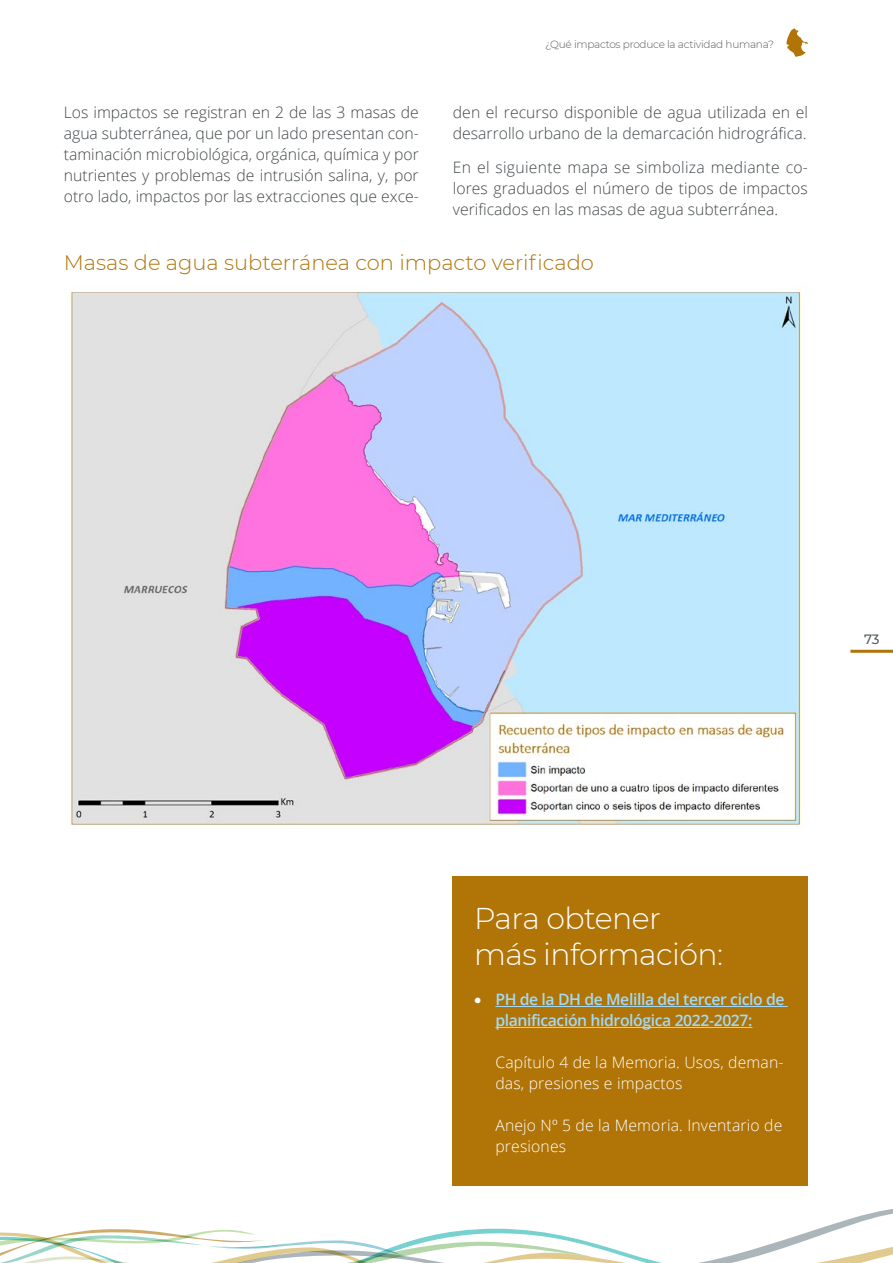
<style>
.page{position:relative;width:893px;height:1263px;background:#fff}
.page>*{position:absolute;margin:0;border:0;box-sizing:border-box;transform-origin:0 0}
.t1{font:300 30px/36px "Montserrat";letter-spacing:-.02em;color:#fff}
.t2{font:300 21px "Montserrat";color:#b07407}
.t3{font:300 15.75px/21px "Open Sans";color:#404649;text-align:justify}
.t4{font:300 15.75px/21px "Open Sans";letter-spacing:.01em;color:#fff}
.t5{font:600 15.75px/21px "Open Sans";letter-spacing:-.025em;color:#a1daf8}
.t6{font:500 13.5px "Montserrat";color:#555c5e}
.t7{font:300 10.5px "Montserrat";letter-spacing:-.025em;color:#555c5e}
.s1{color:#fff}
</style>
<div class="page">
<hr style="left:850px;top:650px;width:43px;height:3px;background:#b07407">
<svg style="left:0;top:1209px;width:893px;height:54px"></svg>
<svg style="left:786px;top:28px;width:22px;height:29px"></svg>
<img style="left:70px;top:288px;width:732px;height:541px">
<div style="left:453px;top:876px;width:355px;height:310px;background:#b07407"></div>
<hr style="left:495px;top:1006px;width:293px;height:1px;background:#a1daf8">
<hr style="left:495px;top:1027px;width:257px;height:1px;background:#a1daf8">
<p class="t7" style="left:545px;top:37px;width:230px">¿Qué impactos produce la actividad humana?</p>
<p class="t3" style="left:64px;top:102px;width:357px">Los impactos se registran en 2 de las 3 masas de agua subterránea, que por un lado presentan con&shy;taminación microbiológica, orgánica, química y por nutrientes y problemas de intrusión salina, y, por otro lado, impactos por las extracciones que exce-</p>
<p class="t3" style="left:453px;top:102px;width:357px">den el recurso disponible de agua utilizada en el desarrollo urbano de la demarcación hidrográfica.</p>
<p class="t3" style="left:453px;top:156px;width:357px">En el siguiente mapa se simboliza mediante co&shy;lores graduados el número de tipos de impactos verificados en las masas de agua subterránea.</p>
<h2 class="t2" style="left:64px;top:248px;width:532px">Masas de agua subterránea con impacto verificado</h2>
<p class="t6" style="left:864px;top:630px;width:17px">73</p>
<h1 class="t1" style="left:474px;top:899px;width:250px">Para obtener más información:</h1>
<p class="t5" style="left:495px;top:989px;width:291px;text-indent:-21px"><span class="s1">•</span> PH de la DH de Melilla del tercer ciclo de planificación hidrológica 2022-2027:</p>
<p class="t4" style="left:495px;top:1052px;width:290px">Capítulo 4 de la Memoria. Usos, deman&shy;das, presiones e impactos</p>
<p class="t4" style="left:495px;top:1114px;width:288px">Anejo Nº 5 de la Memoria. Inventario de presiones</p>
</div>
